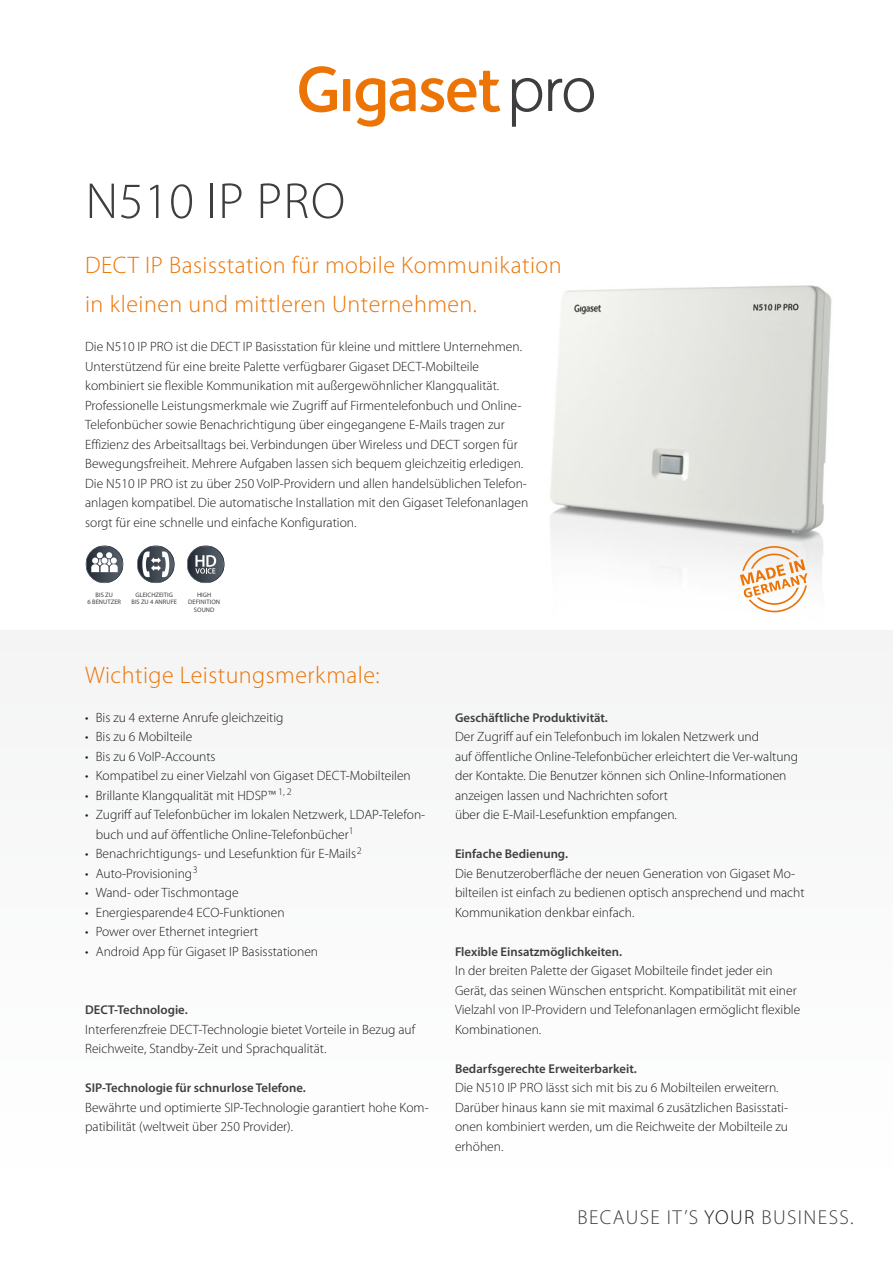
<style>
.page{position:relative;width:893px;height:1263px;background:#fff}
.page>*{position:absolute;margin:0;border:0;box-sizing:border-box;transform-origin:0 0}
.t1{font:300 51px "Myriad Pro";letter-spacing:.02em;color:#3e3d40}
.t2{font:300 24px/39px "Myriad Pro";letter-spacing:.02em;color:#ec7405}
.t3{font:300 20.25px "Myriad Pro";letter-spacing:.07em;color:#3e3d40}
.t4{font:300 13.5px/19.5px "Myriad Pro";color:#1a171c}
.t5{font:600 12.75px "Myriad Pro";color:#3e3d40}
.t6{font:6.45px/7.6px "Myriad Pro";letter-spacing:.01em;color:#3e3d40;text-align:center}
.s1{color:#1a171c}
</style>
<div class="page">
<svg style="left:512px;top:78px;width:30px;height:49px"></svg>
<svg style="left:548px;top:78px;width:46px;height:34px"></svg>
<svg style="left:299px;top:66px;width:201px;height:61px"></svg>
<div style="left:0;top:630px;width:893px;height:633px;background:#fafafa"></div>
<img style="left:550px;top:286px;width:280px;height:247px">
<svg style="left:86px;top:545px;width:37px;height:38px"></svg>
<svg style="left:137px;top:545px;width:38px;height:38px"></svg>
<svg style="left:187px;top:545px;width:38px;height:38px"></svg>
<svg style="left:740px;top:546px;width:67px;height:66px"></svg>
<h1 class="t1" style="left:86px;top:170px;width:261px">N510 IP PRO</h1>
<h2 class="t2" style="left:85px;top:245px;width:478px">DECT IP Basisstation für mobile Kommunikation in kleinen und mittleren Unternehmen.</h2>
<p class="t4" style="left:85px;top:337px;width:445px">Die N510 IP PRO ist die DECT IP Basisstation für kleine und mittlere Unternehmen.<br>Unterstützend für eine breite Palette verfügbarer Gigaset DECT-Mobilteile kombiniert sie flexible Kommunikation mit außergewöhnlicher Klangqualität.<br>Professionelle Leistungsmerkmale wie Zugriff auf Firmentelefonbuch und Online-Telefonbücher sowie Benachrichtigung über eingegangene E-Mails tragen zur Effizienz des Arbeitsalltags bei. Verbindungen über Wireless und DECT sorgen für Bewegungsfreiheit. Mehrere Aufgaben lassen sich bequem gleichzeitig erledigen.<br>Die N510 IP PRO ist zu über 250 VoIP-Providern und allen handelsüblichen Telefon&shy;anlagen kompatibel. Die automatische Installation mit den Gigaset Telefonanlagen sorgt für eine schnelle und einfache Konfiguration.</p>
<p class="t6" style="left:88px;top:591px;width:35px">BIS ZU<br>6 BENUTZER</p>
<p class="t6" style="left:131px;top:591px;width:47px">GLEICHZEITIG<br>BIS ZU 4 ANRUFE</p>
<p class="t6" style="left:188px;top:591px;width:33px">HIGH<br>DEFINITION<br>SOUND</p>
<h2 class="t2" style="left:85px;top:655px;width:296px">Wichtige Leistungsmerkmale:</h2>
<p class="t4" style="left:85px;top:707px;width:200px">• Bis zu 4 externe Anrufe gleichzeitig</p>
<p class="t4" style="left:85px;top:727px;width:109px">• Bis zu 6 Mobilteile</p>
<p class="t4" style="left:85px;top:746px;width:132px">• Bis zu 6 VoIP-Accounts</p>
<p class="t4" style="left:85px;top:766px;width:327px">• Kompatibel zu einer Vielzahl von Gigaset DECT-Mobilteilen</p>
<p class="t4" style="left:85px;top:785px;width:208px">• Brillante Klangqualität mit HDSP™ <sup>1,</sup> <sup>2</sup></p>
<p class="t4" style="left:96px;top:805px;width:331px;text-indent:-11px">• Zugriff auf Telefonbücher im lokalen Netzwerk, LDAP-Telefon&shy;buch und auf öffentliche Online-Telefonbücher<sup>1</sup></p>
<p class="t4" style="left:85px;top:844px;width:278px">• Benachrichtigungs- und Lesefunktion für E-Mails<sup>2</sup></p>
<p class="t4" style="left:85px;top:863px;width:114px">• Auto-Provisioning<sup>3</sup></p>
<p class="t4" style="left:85px;top:883px;width:155px">• Wand- oder Tischmontage</p>
<p class="t4" style="left:85px;top:902px;width:201px">• Energiesparende4 ECO-Funktionen</p>
<p class="t4" style="left:85px;top:922px;width:175px">• Power over Ethernet integriert</p>
<p class="t4" style="left:85px;top:941px;width:235px">• Android App für Gigaset IP Basisstationen</p>
<p class="t5" style="left:85px;top:1002px;width:104px">DECT-Technologie.</p>
<p class="t4" style="left:85px;top:1019px;width:332px">Interferenzfreie DECT-Technologie bietet Vorteile in Bezug auf<br>Reichweite, Standby-Zeit und Sprachqualität.</p>
<p class="t5" style="left:85px;top:1080px;width:222px">SIP-Technologie für schnurlose Telefone.</p>
<p class="t4" style="left:85px;top:1097px;width:345px">Bewährte und optimierte SIP-Technologie garantiert hohe Kom&shy;patibilität (weltweit über 250 Provider).</p>
<p class="t5" style="left:455px;top:709px;width:154px">Geschäftliche Produktivität.</p>
<p class="t4" style="left:455px;top:727px;width:345px">Der Zugriff auf ein Telefonbuch im lokalen Netzwerk und<br>auf öffentliche Online-Telefonbücher erleichtert die Ver-waltung der Kontakte. Die Benutzer können sich Online-Informationen anzeigen lassen und Nachrichten sofort<br>über die E-Mail-Lesefunktion empfangen.</p>
<p class="t5" style="left:455px;top:846px;width:115px">Einfache Bedienung.</p>
<p class="t4" style="left:455px;top:863px;width:351px">Die Benutzeroberfläche der neuen Generation von Gigaset Mo&shy;bilteilen ist einfach zu bedienen optisch ansprechend und macht<br>Kommunikation denkbar einfach.</p>
<p class="t5" style="left:455px;top:943px;width:168px">Flexible Einsatzmöglichkeiten.</p>
<p class="t4" style="left:455px;top:961px;width:347px">In der breiten Palette der Gigaset Mobilteile findet jeder ein Gerät, das seinen Wünschen entspricht. Kompatibilität mit einer Vielzahl von IP-Providern und Telefonanlagen ermöglicht flexible Kombinationen.</p>
<p class="t5" style="left:455px;top:1060px;width:183px">Bedarfsgerechte Erweiterbarkeit.</p>
<p class="t4" style="left:455px;top:1078px;width:335px">Die N510 IP PRO lässt sich mit bis zu 6 Mobilteilen erweitern.<br>Darüber hinaus kann sie mit maximal 6 zusätzlichen Basisstati&shy;onen kombiniert werden, um die Reichweite der Mobilteile zu erhöhen.</p>
<h3 class="t3" style="left:577px;top:1204px;width:278px">BECAUSE IT’S <span class="s1">YOUR</span> BUSINESS.</h3>
</div>
